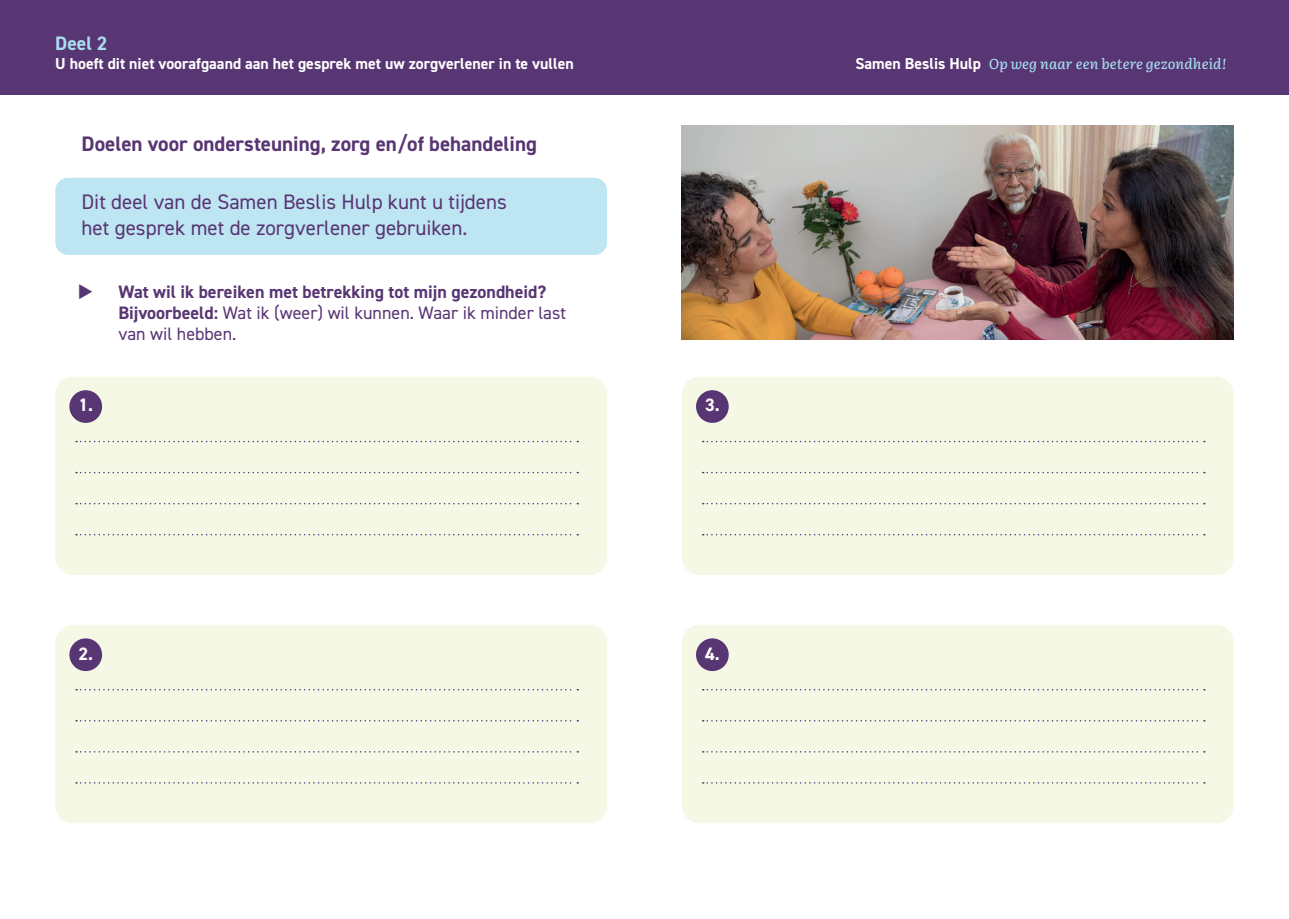
<style>
.page{position:relative;width:1289px;height:919px;background:#fff}
.page>*{position:absolute;margin:0;border:0;box-sizing:border-box;transform-origin:0 0}
.t1{font:21px/26.2px "DIN2014";color:#583573}
.t2{font:700 21px "DIN2014";color:#583573}
.t3{font:700 19.5px "DIN2014";color:#a6deee}
.t4{font:700 18px/21px "DIN2014";color:#583573}
.t5{font:700 18px "DIN2014";color:#fff}
.t6{font:700 15.9px "DIN2014";color:#fff}
.t7{font:italic 500 14.4px "Literata";letter-spacing:.01em;color:#a6deee}
.s1{font-family:"DIN2014";font-weight:700;font-style:normal;font-size:15.9px;color:#fff}
.s2{font-weight:400}
</style>
<div class="page">
<div style="left:0;top:0;width:1288px;height:94px;background:#583573"></div>
<div style="left:55px;top:376px;width:552px;height:199px;background:#f6f8e6;border-radius:18px"></div>
<div style="left:55px;top:624px;width:552px;height:199px;background:#f6f8e6;border-radius:18px"></div>
<div style="left:682px;top:376px;width:551px;height:199px;background:#f6f8e6;border-radius:18px"></div>
<div style="left:682px;top:624px;width:551px;height:199px;background:#f6f8e6;border-radius:18px"></div>
<svg style="left:76px;top:441px;width:502px;height:1px"></svg>
<svg style="left:76px;top:689px;width:502px;height:1px"></svg>
<svg style="left:702px;top:441px;width:502px;height:1px"></svg>
<svg style="left:702px;top:689px;width:502px;height:1px"></svg>
<svg style="left:76px;top:503px;width:502px;height:1px"></svg>
<svg style="left:76px;top:751px;width:502px;height:1px"></svg>
<svg style="left:702px;top:503px;width:502px;height:1px"></svg>
<svg style="left:702px;top:751px;width:502px;height:1px"></svg>
<svg style="left:76px;top:534px;width:502px;height:1px"></svg>
<svg style="left:76px;top:782px;width:502px;height:1px"></svg>
<svg style="left:702px;top:534px;width:502px;height:1px"></svg>
<svg style="left:702px;top:782px;width:502px;height:1px"></svg>
<svg style="left:76px;top:472px;width:502px;height:1px"></svg>
<svg style="left:76px;top:720px;width:502px;height:1px"></svg>
<svg style="left:702px;top:472px;width:502px;height:1px"></svg>
<svg style="left:702px;top:720px;width:502px;height:1px"></svg>
<div style="left:69px;top:390px;width:33px;height:33px;background:#583573;border-radius:50%"></div>
<div style="left:69px;top:638px;width:33px;height:33px;background:#583573;border-radius:50%"></div>
<div style="left:696px;top:390px;width:32px;height:33px;background:#583573;border-radius:50%"></div>
<div style="left:696px;top:638px;width:32px;height:33px;background:#583573;border-radius:50%"></div>
<div style="left:55px;top:178px;width:552px;height:77px;background:#bde5f2;border-radius:13px"></div>
<img style="left:682px;top:126px;width:551px;height:214px">
<p class="t3" style="left:55px;top:30px;width:54px">Deel 2</p>
<p class="t6" style="left:55px;top:53px;width:520px">U hoeft dit niet voorafgaand aan het gesprek met uw zorgverlener in te vullen</p>
<p class="t7" style="left:855px;top:52px;width:372px"><span class="s1">Samen Beslis Hulp</span> Op weg naar een betere gezondheid!</p>
<p class="t2" style="left:82px;top:130px;width:457px">Doelen voor ondersteuning, zorg en/of behandeling</p>
<p class="t1" style="left:82px;top:188px;width:427px">Dit deel van de Samen Beslis Hulp kunt u tijdens het gesprek met de zorgverlener gebruiken.</p>
<p class="t4" style="left:118px;top:281px;width:449px;text-indent:-41px">◆ Wat wil ik bereiken met betrekking tot mijn gezondheid?<br>Bijvoorbeeld: <span class="s2">Wat ik (weer) wil kunnen. Waar ik minder last van wil hebben.</span></p>
<p class="t5" style="left:78px;top:393px;width:16px">1.</p>
<p class="t5" style="left:78px;top:641px;width:16px">2.</p>
<p class="t5" style="left:705px;top:393px;width:16px">3.</p>
<p class="t5" style="left:705px;top:641px;width:16px">4.</p>
</div>
